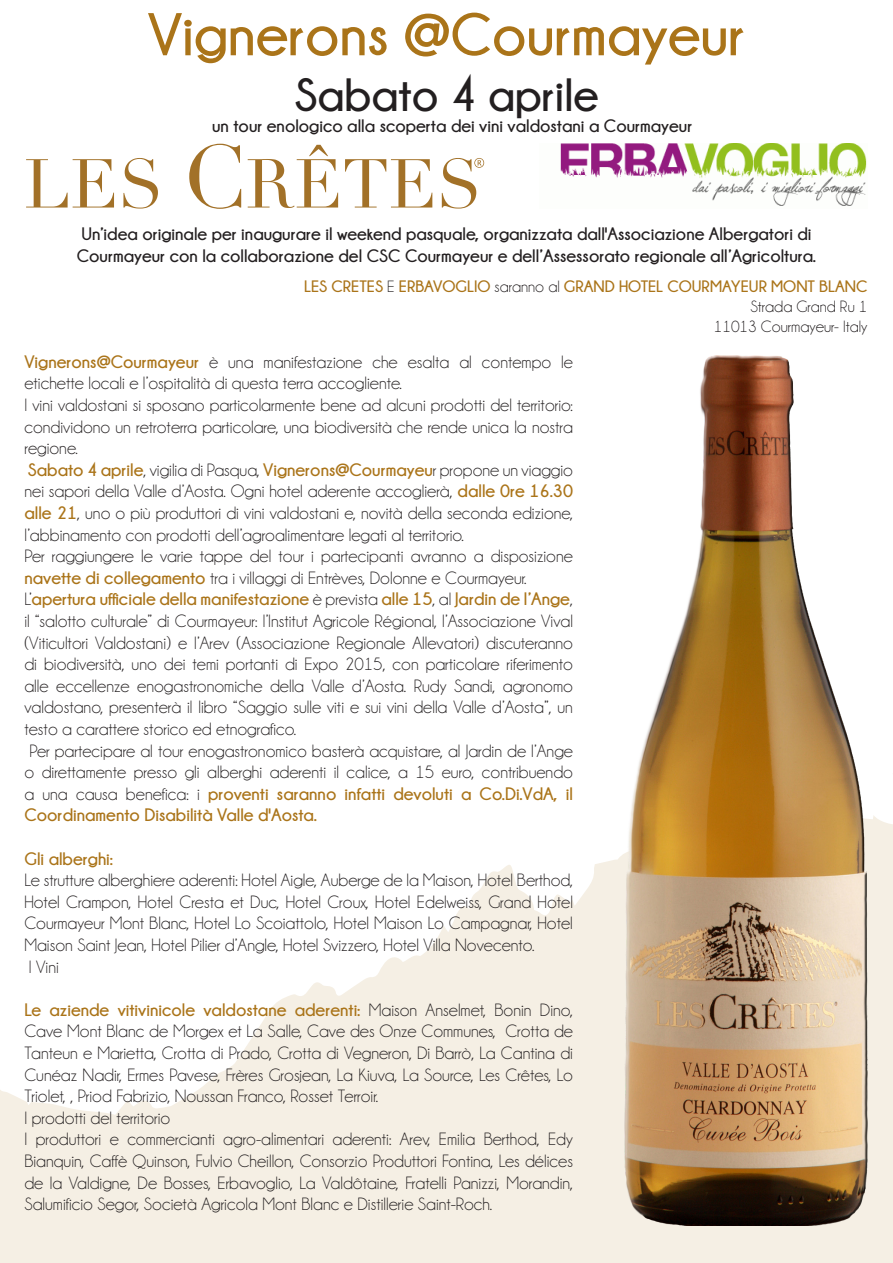
<style>
.page{position:relative;width:893px;height:1263px;background:#fff}
.page>*{position:absolute;margin:0;border:0;box-sizing:border-box;transform-origin:0 0}
.t1{font:700 60px "Champagne&Limousines";color:#aa7419}
.t2{font:700 46.5px "Champagne&Limousines";color:#231f20}
.t3{font:18px/21.6px "Champagne&Limousines";color:#231f20;text-align:justify}
.t4{font:700 18px/21.6px "Champagne&Limousines";color:#231f20}
.t5{font:700 18px "Champagne&Limousines";color:#aa7419}
.t6{font:700 16.5px "Champagne&Limousines";color:#aa7419}
.t7{font:16.5px "Champagne&Limousines";color:#231f20}
.s1{font-weight:400;color:#231f20}
.s2{font-weight:700;color:#aa7419}
</style>
<div class="page">
<svg style="left:0;top:815px;width:893px;height:448px;fill:#f5efe4"></svg>
<img style="left:560px;top:144px;width:307px;height:62px">
<svg style="left:26px;top:159px;width:88px;height:49px"></svg>
<svg style="left:123px;top:158px;width:35px;height:51px"></svg>
<svg style="left:189px;top:144px;width:52px;height:65px"></svg>
<svg style="left:248px;top:145px;width:90px;height:63px"></svg>
<svg style="left:345px;top:159px;width:87px;height:49px"></svg>
<svg style="left:442px;top:158px;width:42px;height:51px"></svg>
<img style="left:625px;top:355px;width:243px;height:871px">
<p class="t1" style="left:148px;top:1px;width:599px">Vignerons @Courmayeur</p>
<p class="t2" style="left:294px;top:69px;width:306px">Sabato 4 aprile</p>
<p class="t4" style="left:212px;top:115px;width:482px">un tour enologico alla scoperta dei vini valdostani a Courmayeur</p>
<p class="t4" style="left:77px;top:223px;width:741px">Un’idea originale per inaugurare il weekend pasquale, organizzata dall'Associazione Albergatori di<br>Courmayeur con la collaborazione del CSC Courmayeur e dell’Assessorato regionale all’Agricoltura.</p>
<p class="t6" style="left:304px;top:277px;width:565px">LES CRETES <span class="s1">E</span> ERBAVOGLIO <span class="s1">saranno al</span> GRAND HOTEL COURMAYEUR MONT BLANC</p>
<p class="t7" style="left:750px;top:298px;width:119px">Strada Grand Ru 1</p>
<p class="t7" style="left:714px;top:318px;width:155px">11013 Courmayeur- Italy</p>
<p class="t3" style="left:24px;top:351px;width:550px"><span class="s2">Vignerons@Courmayeur</span> è una manifestazione che esalta al contempo le etichette locali e l’ospitalità di questa terra accogliente.</p>
<p class="t3" style="left:24px;top:394px;width:550px">I vini valdostani si sposano particolarmente bene ad alcuni prodotti del territorio: condividono un retroterra particolare, una biodiversità che rende unica la nostra regione.</p>
<p class="t3" style="left:24px;top:459px;width:550px"><span class="s2">Sabato 4 aprile</span>, vigilia di Pasqua, <span class="s2">Vignerons@Courmayeu</span>r propone un viaggio nei sapori della Valle d’Aosta. Ogni hotel aderente accoglierà, <span class="s2">dalle 0re 16.30 alle 21</span>, uno o più produttori di vini valdostani e, novità della seconda edizione, l’abbinamento con prodotti dell’agroalimentare legati al territorio.</p>
<p class="t3" style="left:24px;top:545px;width:550px">Per raggiungere le varie tappe del tour i partecipanti avranno a disposizione <span class="s2">navette di collegamento</span> tra i villaggi di Entrèves, Dolonne e Courmayeur.</p>
<p class="t3" style="left:24px;top:589px;width:550px">L’<span class="s2">apertura ufficiale della manifestazione</span> è prevista <span class="s2">alle 15</span>, al <span class="s2">Jardin de l’Ange</span>, il “salotto culturale” di Courmayeur: l’Institut Agricole Régional, l’Associazione Vival (Viticultori Valdostani) e l’Arev (Associazione Regionale Allevatori) discuteranno di biodiversità, uno dei temi portanti di Expo 2015, con particolare riferimento alle eccellenze enogastronomiche della Valle d’Aosta. Rudy Sandi, agronomo valdostano, presenterà il libro “Saggio sulle viti e sui vini della Valle d’Aosta”, un testo a carattere storico ed etnografico.</p>
<p class="t3" style="left:24px;top:740px;width:550px">Per partecipare al tour enogastronomico basterà acquistare, al Jardin de l’Ange o direttamente presso gli alberghi aderenti il calice, a 15 euro, contribuendo a una causa benefica: i <span class="s2">proventi saranno infatti devoluti a Co.Di.VdA, il Coordinamento Disabilità Valle d'Aosta.</span></p>
<p class="t5" style="left:24px;top:848px;width:90px">Gli alberghi:</p>
<p class="t3" style="left:24px;top:869px;width:550px">Le strutture alberghiere aderenti: Hotel Aigle, Auberge de la Maison, Hotel Berthod, Hotel Crampon, Hotel Cresta et Duc, Hotel Croux, Hotel Edelweiss, Grand Hotel Courmayeur Mont Blanc, Hotel Lo Scoiattolo, Hotel Maison Lo Campagnar, Hotel Maison Saint Jean, Hotel Pilier d’Angle, Hotel Svizzero, Hotel Villa Novecento.</p>
<p class="t3" style="left:29px;top:956px;width:31px">I Vini</p>
<p class="t3" style="left:24px;top:999px;width:550px"><span class="s2">Le aziende vitivinicole valdostane aderenti:</span> Maison Anselmet, Bonin Dino, Cave Mont Blanc de Morgex et La Salle, Cave des Onze Communes, Crotta de Tanteun e Marietta, Crotta di Prado, Crotta di Vegneron, Di Barrò, La Cantina di Cunéaz Nadir, Ermes Pavese, Frères Grosjean, La Kiuva, La Source, Les Crêtes, Lo Triolet, , Priod Fabrizio, Noussan Franco, Rosset Terroir.</p>
<p class="t3" style="left:24px;top:1107px;width:147px">I prodotti del territorio</p>
<p class="t3" style="left:24px;top:1129px;width:550px">I produttori e commercianti agro-alimentari aderenti: Arev, Emilia Berthod, Edy Bianquin, Caffè Quinson, Fulvio Cheillon, Consorzio Produttori Fontina, Les délices de la Valdigne, De Bosses, Erbavoglio, La Valdôtaine, Fratelli Panizzi, Morandin, Salumificio Segor, Società Agricola Mont Blanc e Distillerie Saint-Roch.</p>
</div>
